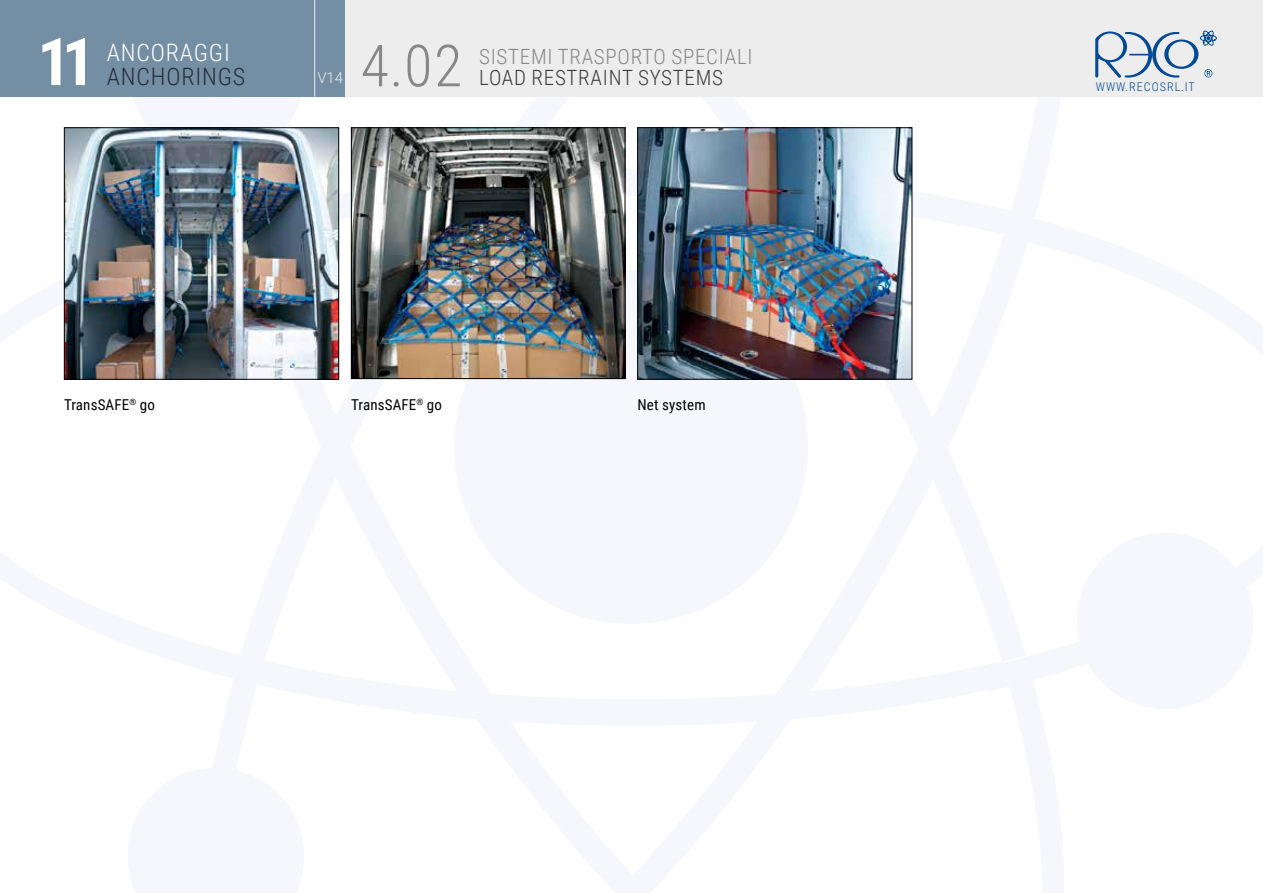
<style>
.page{position:relative;width:1263px;height:893px;background:#fff}
.page>*{position:absolute;margin:0;border:0;box-sizing:border-box;transform-origin:0 0}
.t1{font:700 66px "Roboto Condensed";color:#fff}
.t2{font:300 58.05px "Roboto Condensed";color:#878787}
.t3{font:300 24px "Roboto Condensed";letter-spacing:.035em;color:#262d39}
.t4{font:300 24px "Roboto Condensed";letter-spacing:.035em;color:#fff}
.t5{font:300 21px "Roboto Condensed";letter-spacing:.035em;color:#878787}
.t6{font:300 21px "Roboto Condensed";letter-spacing:.035em;color:#3c3c3b}
.t7{font:15px "Roboto Condensed";letter-spacing:.01em;color:#000}
.t8{font:300 15px "Roboto";color:#ededed}
.t9{font:300 12px "Roboto Condensed";letter-spacing:.085em;color:#004a95}
</style>
<div class="page">
<div style="left:0;top:0;width:345px;height:97px;background:#748fa4"></div>
<svg style="left:127px;top:0;width:1126px;height:380px"></svg>
<img style="left:353px;top:130px;width:270px;height:247px">
<div style="left:351px;top:128px;width:274px;height:251px;border:1px solid #000"></div>
<img style="left:639px;top:130px;width:271px;height:247px">
<div style="left:637px;top:128px;width:275px;height:251px;border:1px solid #000"></div>
<img style="left:66px;top:130px;width:271px;height:247px">
<div style="left:64px;top:128px;width:275px;height:251px;border:1px solid #000"></div>
<hr style="left:314px;top:0;width:1px;height:97px;background:#ededed">
<h1 class="t1" style="left:37px;top:15px;width:59px">11</h1>
<h3 class="t4" style="left:107px;top:36px;width:124px">ANCORAGGI</h3>
<h3 class="t3" style="left:107px;top:60px;width:140px">ANCHORINGS</h3>
<h2 class="t2" style="left:361px;top:25px;width:103px">4.02</h2>
<h3 class="t5" style="left:479px;top:42px;width:275px">SISTEMI TRASPORTO SPECIALI</h3>
<p class="t8" style="left:317px;top:68px;width:27px">V14</p>
<h3 class="t6" style="left:479px;top:63px;width:245px">LOAD RESTRAINT SYSTEMS</h3>
<p class="t7" style="left:64px;top:394px;width:92px">TransSAFE<sup>®</sup> go</p>
<p class="t7" style="left:351px;top:394px;width:92px">TransSAFE<sup>®</sup> go</p>
<p class="t7" style="left:637px;top:394px;width:70px">Net system</p>
<p class="t9" style="left:1096px;top:78px;width:101px">WWW.RECOSRL.IT</p>
</div>
